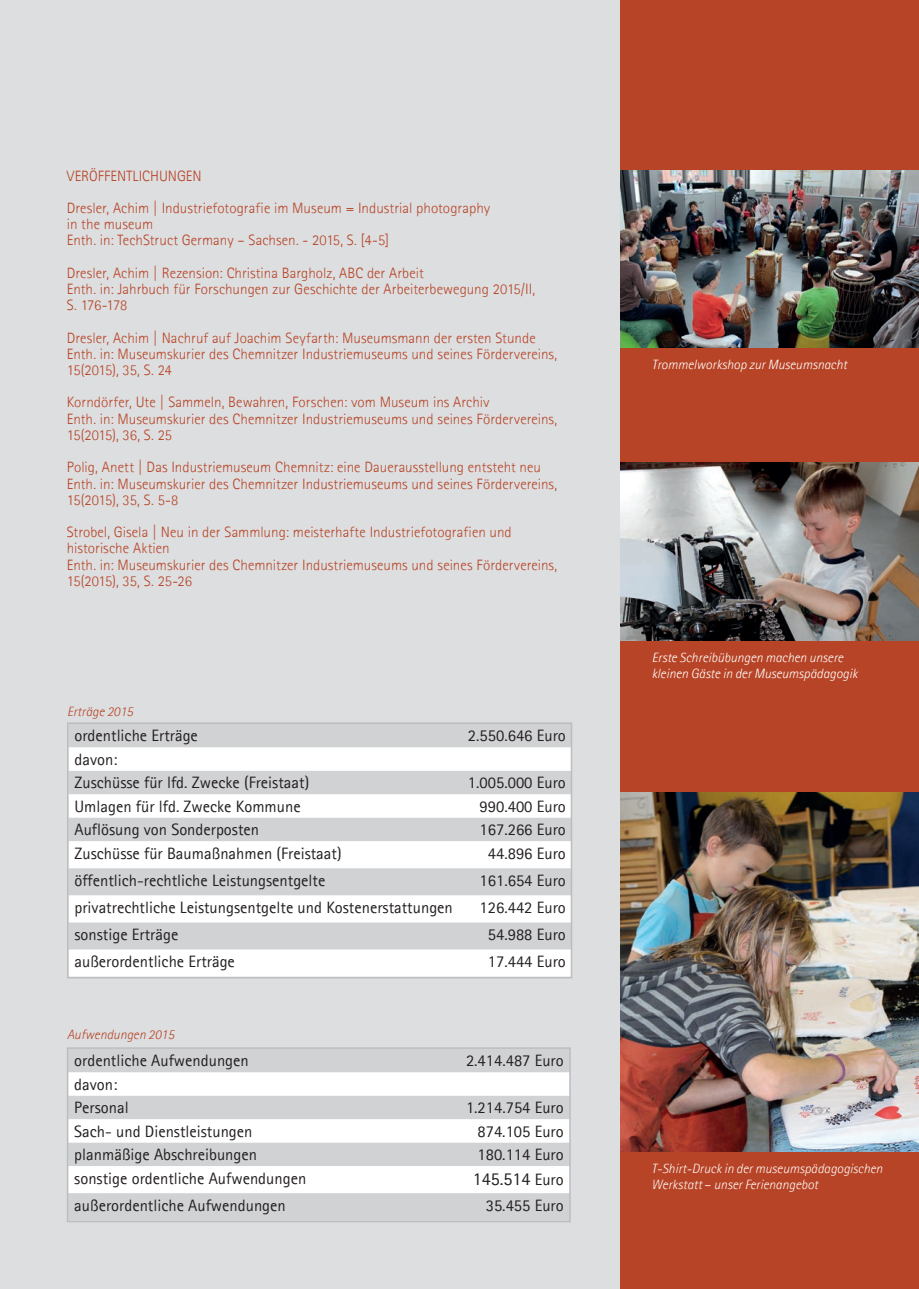
<style>
.page{position:relative;width:919px;height:1289px;background:#fff}
.page>*{position:absolute;margin:0;border:0;box-sizing:border-box;transform-origin:0 0}
.t1{font:18px "Agfa Rotis Sans Serif";color:#231f20}
.t2{font:16.5px/23.4px "Agfa Rotis Sans Serif";color:#231f20}
.t3{font:300 15px/16.2px "Agfa Rotis Sans Serif";color:#b74426}
.t4{font:italic 300 13.5px/16.2px "Agfa Rotis Sans Serif";color:#fff}
.t5{font:italic 300 13.5px/16.2px "Agfa Rotis Sans Serif";color:#fef8f8}
.t6{font:italic 300 13.5px "Agfa Rotis Sans Serif";color:#b74426}
.s1{font-size:16.5px}
.s2{font-weight:400;font-style:normal}
</style>
<div class="page">
<div style="left:0;top:0;width:892px;height:1288px;background:#dddee0"></div>
<div style="left:620px;top:0;width:298px;height:1288px;background:#b74426"></div>
<img style="left:620px;top:463px;width:298px;height:177px">
<img style="left:620px;top:792px;width:298px;height:359px">
<img style="left:620px;top:170px;width:298px;height:177px">
<div style="left:70px;top:725px;width:499px;height:22px;background:#d1d2d4"></div>
<svg style="left:70px;top:747px;width:499px;height:228px;fill:#fff"></svg>
<div style="left:67px;top:722px;width:505px;height:256px;border:2px solid #bcbdc0"></div>
<div style="left:70px;top:1050px;width:497px;height:169px;background:#d1d2d4"></div>
<svg style="left:70px;top:1072px;width:497px;height:121px;fill:#fff"></svg>
<div style="left:67px;top:1047px;width:503px;height:175px;border:2px solid #bcbdc0"></div>
<p class="t3" style="left:67px;top:159px;width:425px;line-height:32.4px">VERÖFFENTLICHUNGEN<br>Dresler, Achim | Industriefotografie im Museum = Industrial photography</p>
<p class="t3" style="left:67px;top:216px;width:324px">in the museum<br>Enth. in: TechStruct Germany – Sachsen. - 2015, S. [4-5]</p>
<p class="t3" style="left:67px;top:264px;width:470px">Dresler, Achim | Rezension: Christina Bargholz, ABC der Arbeit<br>Enth. in: Jahrbuch für Forschungen zur Geschichte der Arbeiterbewegung 2015/II,<br>S. 176-178</p>
<p class="t3" style="left:67px;top:329px;width:492px">Dresler, Achim | Nachruf auf Joachim Seyfarth: Museumsmann der ersten Stunde<br>Enth. in: Museumskurier des Chemnitzer Industriemuseums und seines Fördervereins,<br>15(2015), 35, S. 24</p>
<p class="t3" style="left:67px;top:394px;width:492px">Korndörfer, Ute | Sammeln, Bewahren, Forschen: vom Museum ins Archiv<br>Enth. in: Museumskurier des Chemnitzer Industriemuseums und seines Fördervereins,<br>15(2015), 36, S. 25</p>
<p class="t3" style="left:67px;top:459px;width:492px">Polig, Anett | Das Industriemuseum Chemnitz: eine Dauerausstellung entsteht neu<br>Enth. in: Museumskurier des Chemnitzer Industriemuseums und seines Fördervereins,<br>15(2015), 35, S. 5-8</p>
<p class="t3" style="left:67px;top:523px;width:492px">Strobel, Gisela | Neu in der Sammlung: meisterhafte Industriefotografien und historische Aktien<br>Enth. in: Museumskurier des Chemnitzer Industriemuseums und seines Fördervereins, 15(2015), 35, S. 25-26</p>
<p class="t6" style="left:67px;top:703px;width:67px">Erträge 2015</p>
<p class="t2" style="left:74px;top:723px;width:125px">ordentliche Erträge</p>
<p class="t2" style="left:468px;top:723px;width:99px">2.550.646 Euro</p>
<p class="t2" style="left:74px;top:747px;width:236px">davon:<br>Zuschüsse für lfd. Zwecke (Freistaat)</p>
<p class="t2" style="left:468px;top:770px;width:99px">1.005.000 Euro</p>
<p class="t2" style="left:74px;top:794px;width:228px">Umlagen für lfd. Zwecke Kommune</p>
<p class="t2" style="left:479px;top:794px;width:88px">990.400 Euro</p>
<p class="t2" style="left:74px;top:817px;width:186px">Auflösung von Sonderposten</p>
<p class="t2" style="left:479px;top:817px;width:88px">167.266 Euro</p>
<p class="t2" style="left:74px;top:841px;width:269px">Zuschüsse für Baumaßnahmen (Freistaat)</p>
<p class="t2" style="left:488px;top:841px;width:79px">44.896 Euro</p>
<p class="t2" style="left:74px;top:868px;width:252px">öffentlich-rechtliche Leistungsentgelte</p>
<p class="t2" style="left:479px;top:868px;width:88px">161.654 Euro</p>
<p class="t2" style="left:74px;top:895px;width:380px">privatrechtliche Leistungsentgelte und Kostenerstattungen</p>
<p class="t2" style="left:479px;top:895px;width:88px">126.442 Euro</p>
<p class="t2" style="left:74px;top:922px;width:105px">sonstige Erträge</p>
<p class="t2" style="left:488px;top:922px;width:79px">54.988 Euro</p>
<p class="t2" style="left:74px;top:949px;width:162px">außerordentliche Erträge</p>
<p class="t2" style="left:488px;top:949px;width:79px">17.444 Euro</p>
<p class="t6" style="left:67px;top:1026px;width:109px">Aufwendungen 2015</p>
<p class="t2" style="left:74px;top:1048px;width:176px">ordentliche Aufwendungen</p>
<p class="t2" style="left:466px;top:1048px;width:99px">2.414.487 Euro</p>
<p class="t2" style="left:74px;top:1072px;width:56px">davon:<br>Personal</p>
<p class="t2" style="left:466px;top:1095px;width:99px">1.214.754 Euro</p>
<p class="t2" style="left:74px;top:1119px;width:180px">Sach- und Dienstleistungen</p>
<p class="t2" style="left:477px;top:1119px;width:88px">874.105 Euro</p>
<p class="t2" style="left:74px;top:1142px;width:184px">planmäßige Abschreibungen</p>
<p class="t2" style="left:477px;top:1142px;width:88px">180.114 Euro</p>
<p class="t2" style="left:74px;top:1165px;width:233px">sonstige ordentliche Aufwendungen</p>
<p class="t1" style="left:472px;top:1167px;width:92px">145.514 <span class="s1">Euro</span></p>
<p class="t2" style="left:74px;top:1192px;width:213px">außerordentliche Aufwendungen</p>
<p class="t2" style="left:486px;top:1192px;width:79px">35.455 Euro</p>
<p class="t4" style="left:651px;top:356px;width:197px">Trommelworkshop zur Museumsnacht</p>
<p class="t4" style="left:651px;top:649px;width:207px">Erste Schreibübungen machen unsere kleinen Gäste in der Museumspädagogik</p>
<p class="t5" style="left:651px;top:1160px;width:233px">T-Shirt-Druck in der museumspädagogischen<br>Werkstatt <span class="s2">–</span> unser Ferienangebot</p>
</div>
